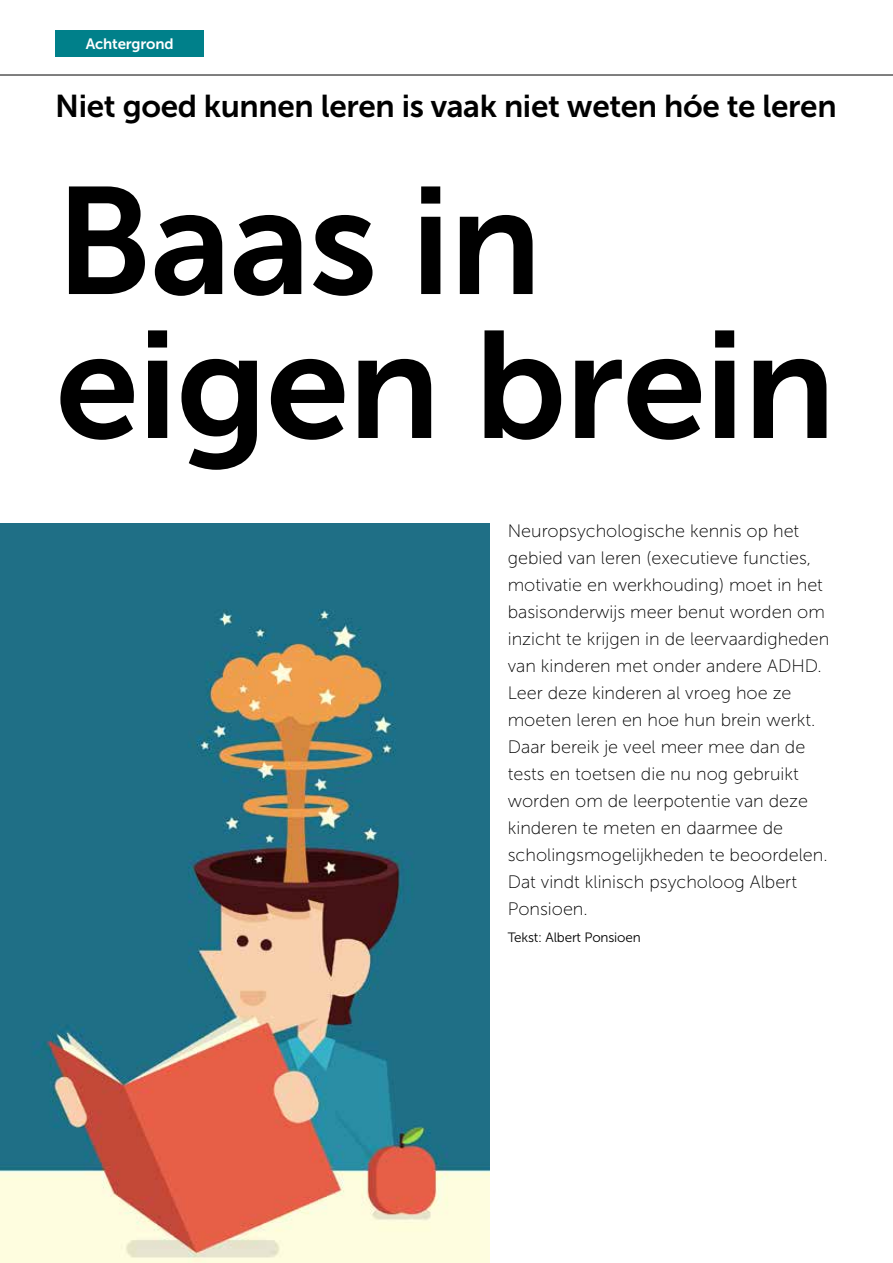
<style>
.page{position:relative;width:893px;height:1263px;background:#fff}
.page>*{position:absolute;margin:0;border:0;box-sizing:border-box;transform-origin:0 0}
.t1{font:151.5px/144px "Museo Sans 700";letter-spacing:-.01em;color:#000}
.t2{font:31.5px "Museo Sans 700";letter-spacing:-.01em;color:#000}
.t3{font:18px/27px "Museo Sans 100";color:#000}
.t4{font:15px "Museo Sans 700";letter-spacing:-.01em;color:#fff}
.t5{font:13.5px "Museo Sans 300";letter-spacing:-.01em;color:#000}
</style>
<div class="page">
<hr style="left:0;top:75px;width:893px;height:1px;background:#000">
<div style="left:55px;top:30px;width:149px;height:26px;background:#00808a"></div>
<img style="left:0;top:523px;width:489px;height:740px">
<p class="t4" style="left:86px;top:35px;width:89px">Achtergrond</p>
<h2 class="t2" style="left:55px;top:89px;width:783px">Niet goed kunnen leren is vaak niet weten hóe te leren</h2>
<h1 class="t1" style="left:55px;top:170px;width:782px">Baas in eigen brein</h1>
<p class="t3" style="left:508px;top:517px;width:323px">Neuropsychologische kennis op het gebied van leren (executieve functies, motivatie en werkhouding) moet in het basisonderwijs meer benut worden om inzicht te krijgen in de leervaardigheden van kinderen met onder andere ADHD.<br>Leer deze kinderen al vroeg hoe ze moeten leren en hoe hun brein werkt.<br>Daar bereik je veel meer mee dan de tests en toetsen die nu nog gebruikt worden om de leerpotentie van deze kinderen te meten en daarmee de scholingsmogelijkheden te beoordelen.<br>Dat vindt klinisch psycholoog Albert Ponsioen.</p>
<p class="t5" style="left:508px;top:930px;width:135px">Tekst: Albert Ponsioen</p>
</div>
